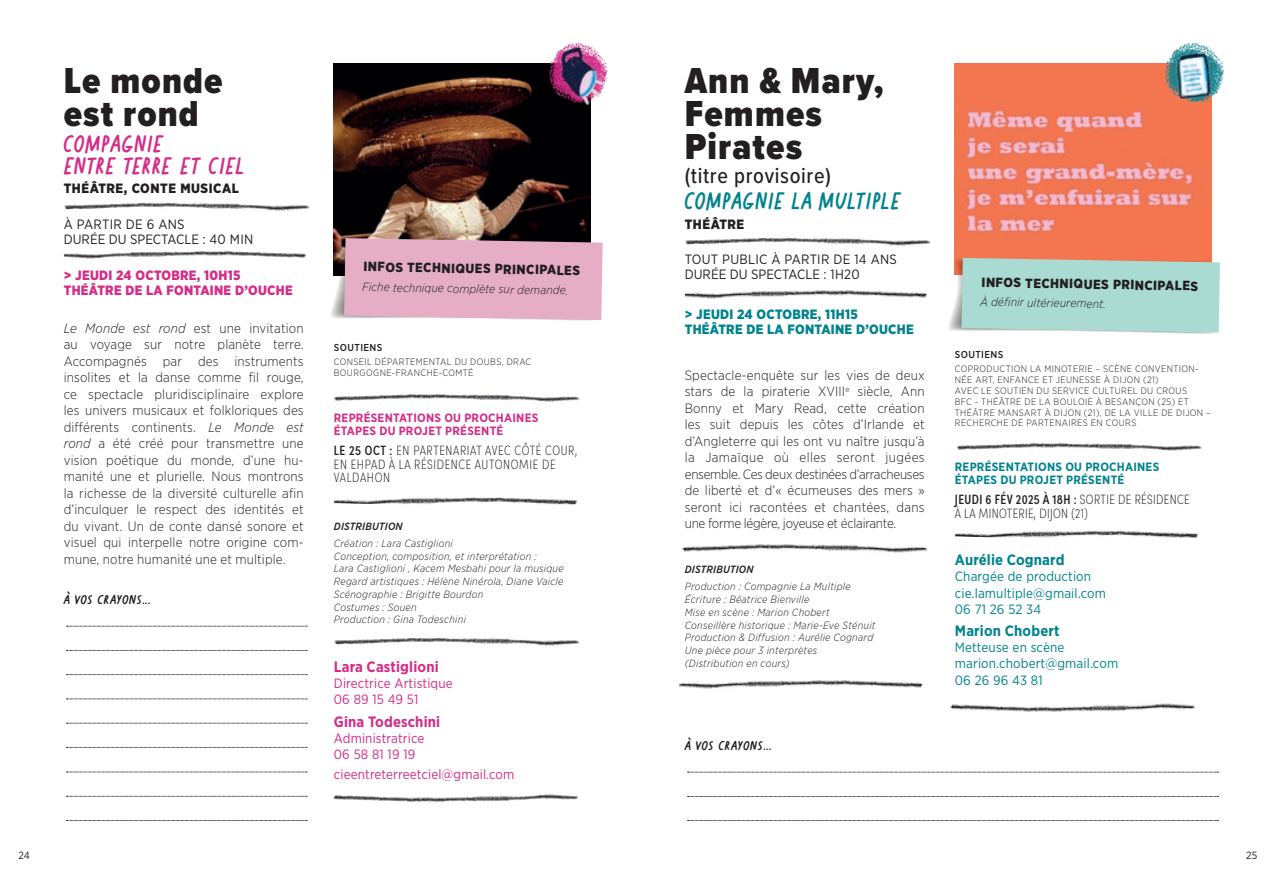
<style>
.page{position:relative;width:1276px;height:893px;background:#fff}
.page>*{position:absolute;margin:0;border:0;box-sizing:border-box;transform-origin:0 0}
.t1{font:900 37.5px/33px "Proxima Nova Cond";letter-spacing:.03em;color:#231f20}
.nom_compagnie{font:22.5px/21.8px "Post Box Rough";letter-spacing:.015em;color:#d42c87}
.nom_compagnie-2{font:22.5px "Post Box Rough";letter-spacing:.03em;color:#00838d}
.t2{font:500 22.5px "Proxima Nova Cond";letter-spacing:.03em;color:#231f20}
.nom_contact_2021{font:700 15px "Gotham Narrow";letter-spacing:.01em;color:#d42c87}
.nom_contact_2021-2{font:700 15px "Gotham Narrow";letter-spacing:.01em;color:#00838d}
.texte_descriptif_21{font:300 13.5px/16.5px "Gotham Narrow";letter-spacing:.01em;color:#231f20;text-align:justify}
.contact_2021{font:13.5px/16.2px "Gotham Narrow";letter-spacing:.01em;color:#00838d}
.nom_contact_2021-3{font:13.5px/16.2px "Gotham Narrow";letter-spacing:.01em;color:#d42c87}
.DATE-PAGE{font:200 13.5px/13.5px "Sofia Pro Condensed";letter-spacing:.05em;color:#231f20}
.DATE-PAGE-2{font:200 13.5px/13.5px "Sofia Pro Condensed";letter-spacing:.03em;color:#231f20}
.a_partir_de___2021{font:13.5px/15px "Gotham Narrow";color:#231f20}
.date_entete_2021{font:900 13.5px/15px "Gotham Narrow";letter-spacing:.02em;color:#00838d}
.date_entete_2021-2{font:900 13.5px/15px "Gotham Narrow";letter-spacing:.02em;color:#d42c87}
.teatre_objet{font:900 13.5px "Gotham Narrow";letter-spacing:.04em;color:#231f20}
.a_partir_de___2021-2{font:13.5px "Gotham Narrow";letter-spacing:.02em;color:#231f20}
.t3{font:900 13.35px "Gotham Narrow";color:#231f20}
.fiche_recnique_2021{font:italic 300 12px "Gotham Narrow";color:#231f20}
.t4{font:700 12px/13.5px "Gotham Narrow";letter-spacing:.02em;color:#00838d}
.t5{font:700 12px/13.5px "Gotham Narrow";letter-spacing:.02em;color:#d42c87}
.t6{font:12px "Post Box Rough";letter-spacing:.015em;color:#231f20;scale:1.11 1}
.t7{font:italic 300 10.5px/12.8px "Gotham Narrow";letter-spacing:.025em;color:#231f20}
.t8{font:italic 500 10.5px "Gotham Narrow";letter-spacing:.02em;color:#231f20}
.t9{font:10.5px "Gotham Narrow";color:#231f20}
.t10{font:500 10.05px "Gotham Narrow";letter-spacing:.04em;color:#231f20}
.t11{font:300 9.3px/10.9px "Gotham Narrow";letter-spacing:.04em;color:#231f20}
.s1{font-style:italic}
.s2{font-weight:500}
</style>
<div class="page">
<img style="left:955px;top:63px;width:257px;height:195px">
<img style="left:685px;top:238px;width:246px;height:8px">
<img style="left:685px;top:290px;width:242px;height:9px">
<img style="left:682px;top:544px;width:245px;height:9px">
<img style="left:950px;top:703px;width:244px;height:9px">
<img style="left:679px;top:680px;width:244px;height:9px">
<img style="left:956px;top:443px;width:246px;height:8px">
<img style="left:955px;top:530px;width:243px;height:9px">
<svg style="left:687px;top:772px;width:531px;height:1px"></svg>
<svg style="left:687px;top:820px;width:531px;height:1px"></svg>
<svg style="left:687px;top:796px;width:531px;height:1px"></svg>
<img style="left:334px;top:64px;width:257px;height:174px">
<img style="left:64px;top:203px;width:246px;height:8px">
<img style="left:64px;top:251px;width:242px;height:8px">
<img style="left:334px;top:638px;width:246px;height:8px">
<img style="left:334px;top:394px;width:246px;height:8px">
<img style="left:334px;top:497px;width:243px;height:8px">
<img style="left:333px;top:794px;width:245px;height:8px">
<svg style="left:67px;top:626px;width:240px;height:1px"></svg>
<svg style="left:67px;top:674px;width:240px;height:1px"></svg>
<svg style="left:67px;top:650px;width:240px;height:1px"></svg>
<svg style="left:67px;top:699px;width:240px;height:1px"></svg>
<svg style="left:67px;top:723px;width:240px;height:1px"></svg>
<svg style="left:67px;top:747px;width:240px;height:1px"></svg>
<svg style="left:67px;top:772px;width:240px;height:1px"></svg>
<svg style="left:67px;top:796px;width:240px;height:1px"></svg>
<svg style="left:67px;top:820px;width:240px;height:1px"></svg>
<img style="left:1161px;top:42px;width:63px;height:71px">
<img style="left:536px;top:42px;width:72px;height:69px">
<svg style="left:331px;top:238px;width:271px;height:83px"></svg>
<svg style="left:948px;top:258px;width:272px;height:76px"></svg>
<p class="t9" style="left:19px;top:848px;width:13px">24</p>
<p class="t1" style="left:64px;top:64px;width:160px">Le monde est rond</p>
<p class="nom_compagnie" style="left:64px;top:133px;width:181px">COMPAGNIE<br>ENTRE TERRE ET CIEL</p>
<p class="teatre_objet" style="left:64px;top:180px;width:177px">THÉÂTRE, CONTE MUSICAL</p>
<p class="a_partir_de___2021" style="left:64px;top:216px;width:191px">À PARTIR DE 6 ANS<br>DURÉE DU SPECTACLE : 40 MIN</p>
<p class="date_entete_2021-2" style="left:64px;top:268px;width:230px">&gt; JEUDI 24 OCTOBRE, 10H15<br>THÉÂTRE DE LA FONTAINE D’OUCHE</p>
<p class="texte_descriptif_21" style="left:64px;top:319px;width:241px"><span class="s1">Le Monde est rond</span> est une invitation au voyage sur notre planète terre.<br>Accompagnés par des instruments insolites et la danse comme fil rouge, ce spectacle pluridisciplinaire explore les univers musicaux et folkloriques des différents continents. <span class="s1">Le Monde est rond</span> a été créé pour transmettre une vision poétique du monde, d’une hu&shy;manité une et plurielle. Nous montrons la richesse de la diversité culturelle afin d’inculquer le respect des identités et du vivant. Un de conte dansé sonore et visuel qui interpelle notre origine com&shy;mune, notre humanité une et multiple.</p>
<p class="t6" style="left:64px;top:591px;width:80px">À VOS CRAYONS...</p>
<p class="t1" style="left:685px;top:64px;width:200px">Ann &amp; Mary,<br>Femmes<br>Pirates</p>
<p class="t2" style="left:685px;top:159px;width:147px">(titre provisoire)</p>
<p class="nom_compagnie-2" style="left:685px;top:185px;width:218px">COMPAGNIE LA MULTIPLE</p>
<p class="teatre_objet" style="left:685px;top:215px;width:61px">THÉÂTRE</p>
<p class="a_partir_de___2021-2" style="left:685px;top:251px;width:214px">TOUT PUBLIC À PARTIR DE 14 ANS</p>
<p class="a_partir_de___2021" style="left:685px;top:267px;width:176px">DURÉE DU SPECTACLE : 1H20</p>
<p class="date_entete_2021" style="left:685px;top:307px;width:230px">&gt; JEUDI 24 OCTOBRE, 11H15<br>THÉÂTRE DE LA FONTAINE D’OUCHE</p>
<p class="texte_descriptif_21" style="left:685px;top:366px;width:241px">Spectacle-enquête sur les vies de deux stars de la piraterie XVIII<sup>e</sup> siècle, Ann Bonny et Mary Read, cette création les suit depuis les côtes d’Irlande et d’Angleterre qui les ont vu naître jusqu’à la Jamaïque où elles seront jugées ensemble. Ces deux destinées d’arracheuses de liberté et d’« écumeuses des mers » seront ici racontées et chantées, dans une forme légère, joyeuse et éclairante.</p>
<p class="t3" style="left:364px;top:258px;width:218px;rotate:1deg">INFOS TECHNIQUES PRINCIPALES</p>
<p class="fiche_recnique_2021" style="left:362px;top:279px;width:208px;rotate:1deg">Fiche technique complète sur demande.</p>
<p class="t3" style="left:982px;top:273px;width:218px;rotate:1deg">INFOS TECHNIQUES PRINCIPALES</p>
<p class="fiche_recnique_2021" style="left:980px;top:294px;width:127px;rotate:1deg">À défi nir ultérieurement.</p>
<p class="t10" style="left:334px;top:341px;width:50px">SOUTIENS</p>
<p class="t11" style="left:334px;top:356px;width:199px">CONSEIL DÉPARTEMENTAL DU DOUBS, DRAC<br>BOURGOGNE-FRANCHE-COMTÉ</p>
<p class="t10" style="left:955px;top:348px;width:50px">SOUTIENS</p>
<p class="t11" style="left:955px;top:363px;width:245px">COPRODUCTION LA MINOTERIE – SCÈNE CONVENTION-<br>NÉE ART, ENFANCE ET JEUNESSE À DIJON (21)</p>
<p class="t11" style="left:955px;top:385px;width:257px">AVEC LE SOUTIEN DU SERVICE CULTUREL DU CROUS<br>BFC - THÉÂTRE DE LA BOULOIE À BESANÇON (25) ET THÉÂTRE MANSART À DIJON (21), DE LA VILLE DE DIJON – RECHERCHE DE PARTENAIRES EN COURS</p>
<p class="t5" style="left:334px;top:411px;width:206px">REPRÉSENTATIONS OU PROCHAINES<br>ÉTAPES DU PROJET PRÉSENTÉ</p>
<p class="DATE-PAGE" style="left:334px;top:443px;width:245px"><span class="s2">LE 25 OCT :</span> EN PARTENARIAT AVEC CÔTÉ COUR,<br>EN EHPAD À LA RÉSIDENCE AUTONOMIE DE<br>VALDAHON</p>
<p class="t4" style="left:955px;top:460px;width:206px">REPRÉSENTATIONS OU PROCHAINES<br>ÉTAPES DU PROJET PRÉSENTÉ</p>
<p class="DATE-PAGE-2" style="left:955px;top:492px;width:236px"><span class="s2">JEUDI 6 FÉV 2025 À 18H :</span> SORTIE DE RÉSIDENCE<br>À LA MINOTERIE, DIJON (21)</p>
<p class="t8" style="left:334px;top:520px;width:70px">DISTRIBUTION</p>
<p class="t7" style="left:334px;top:537px;width:120px">Création : Lara Castiglioni</p>
<p class="t7" style="left:334px;top:549px;width:231px">Conception, composition, et interprétation :<br>Lara Castiglioni , Kacem Mesbahi pour la musique</p>
<p class="t7" style="left:334px;top:575px;width:231px">Regard artistiques : Hélène Ninérola, Diane Vaicle</p>
<p class="t7" style="left:334px;top:588px;width:151px">Scénographie : Brigitte Bourdon</p>
<p class="t7" style="left:334px;top:600px;width:84px">Costumes : Souen</p>
<p class="t7" style="left:334px;top:613px;width:134px">Production : Gina Todeschini</p>
<p class="nom_contact_2021-2" style="left:955px;top:550px;width:111px">Aurélie Cognard</p>
<p class="contact_2021" style="left:955px;top:568px;width:153px">Chargée de production cie.lamultiple@gmail.com<br>06 71 26 52 34</p>
<p class="nom_contact_2021-2" style="left:955px;top:621px;width:106px">Marion Chobert</p>
<p class="contact_2021" style="left:955px;top:639px;width:111px">Metteuse en scène</p>
<p class="contact_2021" style="left:955px;top:655px;width:165px">marion.chobert@gmail.com</p>
<p class="contact_2021" style="left:955px;top:672px;width:89px">06 26 96 43 81</p>
<p class="t8" style="left:685px;top:563px;width:70px">DISTRIBUTION</p>
<p class="t7" style="left:685px;top:580px;width:167px">Production : Compagnie La Multiple</p>
<p class="t7" style="left:685px;top:593px;width:126px">Écriture : Béatrice Bienville</p>
<p class="t7" style="left:685px;top:606px;width:146px">Mise en scène : Marion Chobert</p>
<p class="t7" style="left:685px;top:618px;width:192px">Conseillère historique : Marie-Eve Sténuit</p>
<p class="t7" style="left:685px;top:631px;width:190px">Production &amp; Diffusion : Aurélie Cognard</p>
<p class="t7" style="left:685px;top:644px;width:134px">Une pièce pour 3 interprètes</p>
<p class="t7" style="left:685px;top:657px;width:106px">(Distribution en cours)</p>
<p class="nom_contact_2021" style="left:334px;top:657px;width:106px">Lara Castiglioni</p>
<p class="nom_contact_2021-3" style="left:334px;top:675px;width:120px">Directrice Artistique<br>06 89 15 49 51</p>
<p class="nom_contact_2021" style="left:334px;top:712px;width:108px">Gina Todeschini</p>
<p class="nom_contact_2021-3" style="left:334px;top:730px;width:92px">Administratrice<br>06 58 81 19 19</p>
<p class="nom_contact_2021-3" style="left:334px;top:766px;width:182px">cieentreterreetciel@gmail.com</p>
<p class="t6" style="left:685px;top:737px;width:80px">À VOS CRAYONS...</p>
<p class="t9" style="left:1246px;top:848px;width:13px">25</p>
</div>
